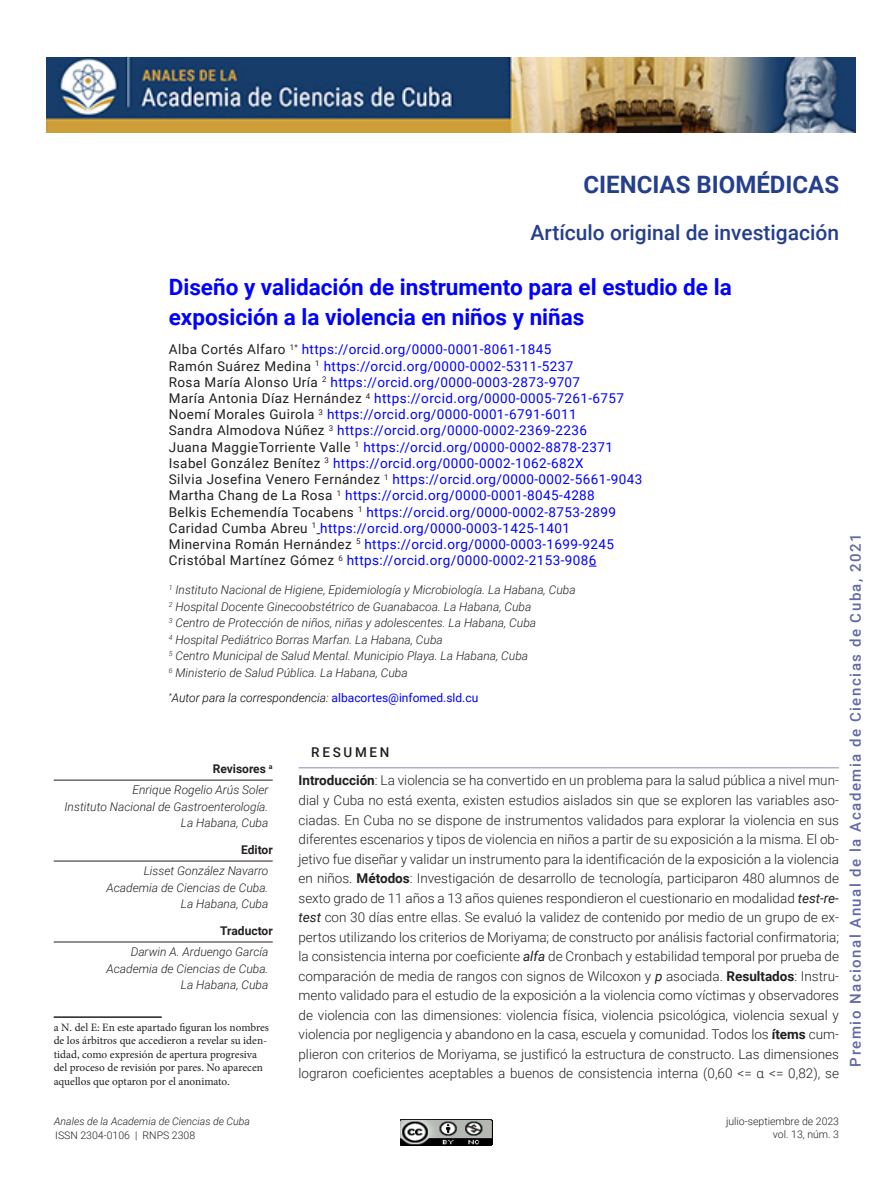
<style>
.page{position:relative;width:893px;height:1191px;background:#fff}
.page>*{position:absolute;margin:0;border:0;box-sizing:border-box;transform-origin:0 0}
.Sección{font:700 24px "Roboto";color:#253f8e}
.Título_del_Artículo{font:700 22.5px/30px "Roboto";color:#00f}
.Tipo_de_artículo{font:500 21px "Roboto";color:#253f8e}
.t1{font:500 15px "Roboto";letter-spacing:.1em;color:#6168a7}
.Texto_del_Resumen_y{font:300 13.5px/19.5px "Roboto";color:#231f20;text-align:justify}
.Autores{font:13.5px "Roboto";letter-spacing:.03em;color:#00f}
.Palabra_Resumen_y_Ab{font:500 13.5px "Roboto";letter-spacing:.2em;color:#231f20}
.Autores_Datos{font:italic 300 12px "Roboto";color:#231f20}
.Créditos_realización{font:italic 300 12px/16.5px "Roboto";color:#231f20;text-align:right}
.Autor_para_la_corres{font:italic 300 12px "Roboto";color:#000}
.Créditos_realización-2{font:700 12px "Roboto";color:#231f20}
.Nota_pie{font:11.25px/13.5px "Minion Pro";color:#231f20}
.t2{font:300 10.5px/12.6px "Roboto";color:#231f20;text-align:right}
.t3{font:italic 300 10.5px "Roboto";color:#231f20}
.s1{color:#231f20}
.s2{font-weight:400;font-style:normal;color:#00f}
.s3{font-weight:700}
.s4{font-weight:400;font-style:italic}
</style>
<div class="page">
<img style="left:401px;top:1119px;width:91px;height:26px">
<img style="left:47px;top:57px;width:808px;height:75px">
<hr style="left:54px;top:779px;width:219px;height:1px;background:#231f20">
<hr style="left:54px;top:860px;width:219px;height:1px;background:#231f20">
<hr style="left:54px;top:941px;width:219px;height:1px;background:#231f20">
<hr style="left:54px;top:1016px;width:108px;height:2px;background:#231f20">
<hr style="left:298px;top:767px;width:541px;height:1px;background:#afb0d2">
<p class="Sección" style="left:584px;top:168px;width:257px">CIENCIAS BIOMÉDICAS</p>
<p class="Tipo_de_artículo" style="left:531px;top:218px;width:310px">Artículo original de investigación</p>
<p class="Título_del_Artículo" style="left:169px;top:272px;width:564px">Diseño y validación de instrumento para el estudio de la exposición a la violencia en niños y niñas</p>
<p class="Autores" style="left:169px;top:340px;width:384px"><span class="s1">Alba Cortés Alfaro</span> <sup>1*</sup> https://orcid.org/0000-0001-8061-1845</p>
<p class="Autores" style="left:169px;top:356px;width:406px"><span class="s1">Ramón Suárez Medina</span> <sup>1</sup> https://orcid.org/0000-0002-5311-5237</p>
<p class="Autores" style="left:169px;top:372px;width:413px"><span class="s1">Rosa María Alonso Uría</span> <sup>2</sup> https://orcid.org/0000-0003-2873-9707</p>
<p class="Autores" style="left:169px;top:389px;width:457px"><span class="s1">María Antonia Díaz Hernández</span> <sup>4</sup> https://orcid.org/0000-0005-7261-6757</p>
<p class="Autores" style="left:169px;top:405px;width:409px"><span class="s1">Noemí Morales Guirola</span> <sup>3</sup> https://orcid.org/0000-0001-6791-6011</p>
<p class="Autores" style="left:169px;top:421px;width:420px"><span class="s1">Sandra Almodova Núñez</span> <sup>3</sup> https://orcid.org/0000-0002-2369-2236</p>
<p class="Autores" style="left:169px;top:437px;width:446px"><span class="s1">Juana MaggieTorriente Valle</span> <sup>1</sup> https://orcid.org/0000-0002-8878-2371</p>
<p class="Autores" style="left:169px;top:453px;width:416px"><span class="s1">Isabel González Benítez</span> <sup>3</sup> https://orcid.org/0000-0002-1062-682X</p>
<p class="Autores" style="left:169px;top:470px;width:475px"><span class="s1">Silvia Josefina Venero Fernández</span> <sup>1</sup> https://orcid.org/0000-0002-5661-9043</p>
<p class="Autores" style="left:169px;top:486px;width:428px"><span class="s1">Martha Chang de La Rosa</span> <sup>1</sup> https://orcid.org/0000-0001-8045-4288</p>
<p class="Autores" style="left:169px;top:502px;width:449px"><span class="s1">Belkis Echemendía Tocabens</span> <sup>1</sup> https://orcid.org/0000-0002-8753-2899</p>
<p class="Autores" style="left:169px;top:518px;width:403px"><span class="s1">Caridad Cumba Abreu</span> <sup>1</sup> https://orcid.org/0000-0003-1425-1401</p>
<p class="Autores" style="left:169px;top:534px;width:447px"><span class="s1">Minervina Román Hernández</span> <sup>5</sup> https://orcid.org/0000-0003-1699-9245</p>
<p class="Autores" style="left:169px;top:551px;width:429px"><span class="s1">Cristóbal Martínez Gómez</span> <sup>6</sup> https://orcid.org/0000-0002-2153-9086</p>
<p class="Autores_Datos" style="left:169px;top:582px;width:408px"><sup>1</sup> Instituto Nacional de Higiene, Epidemiología y Microbiología. La Habana, Cuba</p>
<p class="Autores_Datos" style="left:169px;top:598px;width:364px"><sup>2</sup> Hospital Docente Ginecoobstétrico de Guanabacoa. La Habana, Cuba</p>
<p class="Autores_Datos" style="left:169px;top:615px;width:369px"><sup>3</sup> Centro de Protección de niños, niñas y adolescentes. La Habana, Cuba</p>
<p class="Autores_Datos" style="left:169px;top:631px;width:276px"><sup>4</sup> Hospital Pediátrico Borras Marfan. La Habana, Cuba</p>
<p class="Autores_Datos" style="left:169px;top:648px;width:361px"><sup>5</sup> Centro Municipal de Salud Mental. Municipio Playa. La Habana, Cuba</p>
<p class="Autores_Datos" style="left:169px;top:664px;width:240px"><sup>6</sup> Ministerio de Salud Pública. La Habana, Cuba</p>
<p class="Autor_para_la_corres" style="left:169px;top:689px;width:311px"><sup>*</sup>Autor para la correspondencia: <span class="s2">albacortes@infomed.sld.cu</span></p>
<p class="Créditos_realización-2" style="left:213px;top:760px;width:61px">Revisores <sup>a</sup></p>
<p class="Créditos_realización" style="left:132px;top:781px;width:138px">Enrique Rogelio Arús Soler</p>
<p class="Créditos_realización" style="left:64px;top:797px;width:205px">Instituto Nacional de Gastroenterología.<br>La Habana, Cuba</p>
<p class="Créditos_realización-2" style="left:241px;top:841px;width:33px">Editor</p>
<p class="Créditos_realización" style="left:144px;top:862px;width:126px">Lisset González Navarro</p>
<p class="Créditos_realización" style="left:107px;top:878px;width:163px">Academia de Ciencias de Cuba.</p>
<p class="Créditos_realización" style="left:181px;top:895px;width:89px">La Habana, Cuba</p>
<p class="Créditos_realización-2" style="left:220px;top:922px;width:54px">Traductor</p>
<p class="Créditos_realización" style="left:131px;top:943px;width:139px">Darwin A. Arduengo García</p>
<p class="Créditos_realización" style="left:107px;top:959px;width:163px">Academia de Ciencias de Cuba.</p>
<p class="Créditos_realización" style="left:181px;top:976px;width:89px">La Habana, Cuba</p>
<p class="Nota_pie" style="left:54px;top:1020px;width:217px">a N. del E: En este apartado figuran los nombres de los árbitros que accedieron a revelar su iden&shy;tidad, como expresión de apertura progresiva del proceso de revisión por pares. No aparecen aquellos que optaron por el anonimato.</p>
<p class="Palabra_Resumen_y_Ab" style="left:311px;top:743px;width:80px">RESUMEN</p>
<p class="Texto_del_Resumen_y" style="left:298px;top:770px;width:542px"><span class="s3">Introducción</span>: La violencia se ha convertido en un problema para la salud pública a nivel mun&shy;dial y Cuba no está exenta, existen estudios aislados sin que se exploren las variables aso&shy;ciadas. En Cuba no se dispone de instrumentos validados para explorar la violencia en sus diferentes escenarios y tipos de violencia en niños a partir de su exposición a la misma. El ob&shy;jetivo fue diseñar y validar un instrumento para la identificación de la exposición a la violencia en niños. <span class="s3">Métodos</span>: Investigación de desarrollo de tecnología, participaron 480 alumnos de sexto grado de 11 años a 13 años quienes respondieron el cuestionario en modalidad <span class="s4">test-re&shy;test</span> con 30 días entre ellas. Se evaluó la validez de contenido por medio de un grupo de ex&shy;pertos utilizando los criterios de Moriyama; de constructo por análisis factorial confirmatoria; la consistencia interna por coeficiente <span class="s4">alfa</span> de Cronbach y estabilidad temporal por prueba de comparación de media de rangos con signos de Wilcoxon y <span class="s4">p</span> asociada. <span class="s3">Resultados</span>: Instru&shy;mento validado para el estudio de la exposición a la violencia como víctimas y observadores de violencia con las dimensiones: violencia física, violencia psicológica, violencia sexual y violencia por negligencia y abandono en la casa, escuela y comunidad. Todos los <span class="s3">ítems</span> cum&shy;plieron con criterios de Moriyama, se justificó la estructura de constructo. Las dimensiones lograron coeficientes aceptables a buenos de consistencia interna (0,60 &lt;= α &lt;= 0,82), se</p>
<p class="t1" style="left:845px;top:1066px;width:535px;rotate:-90deg">Premio Nacional Anual de la Academia de Ciencias de Cuba, 2021</p>
<p class="t3" style="left:54px;top:1114px;width:197px">Anales de la Academia de Ciencias de Cuba</p>
<p class="t2" style="left:55px;top:1129px;width:141px">ISSN 2304-0106 | RNPS 2308</p>
<p class="t2" style="left:726px;top:1114px;width:115px">julio-septiembre de 2023 vol. 13, núm. 3</p>
</div>
